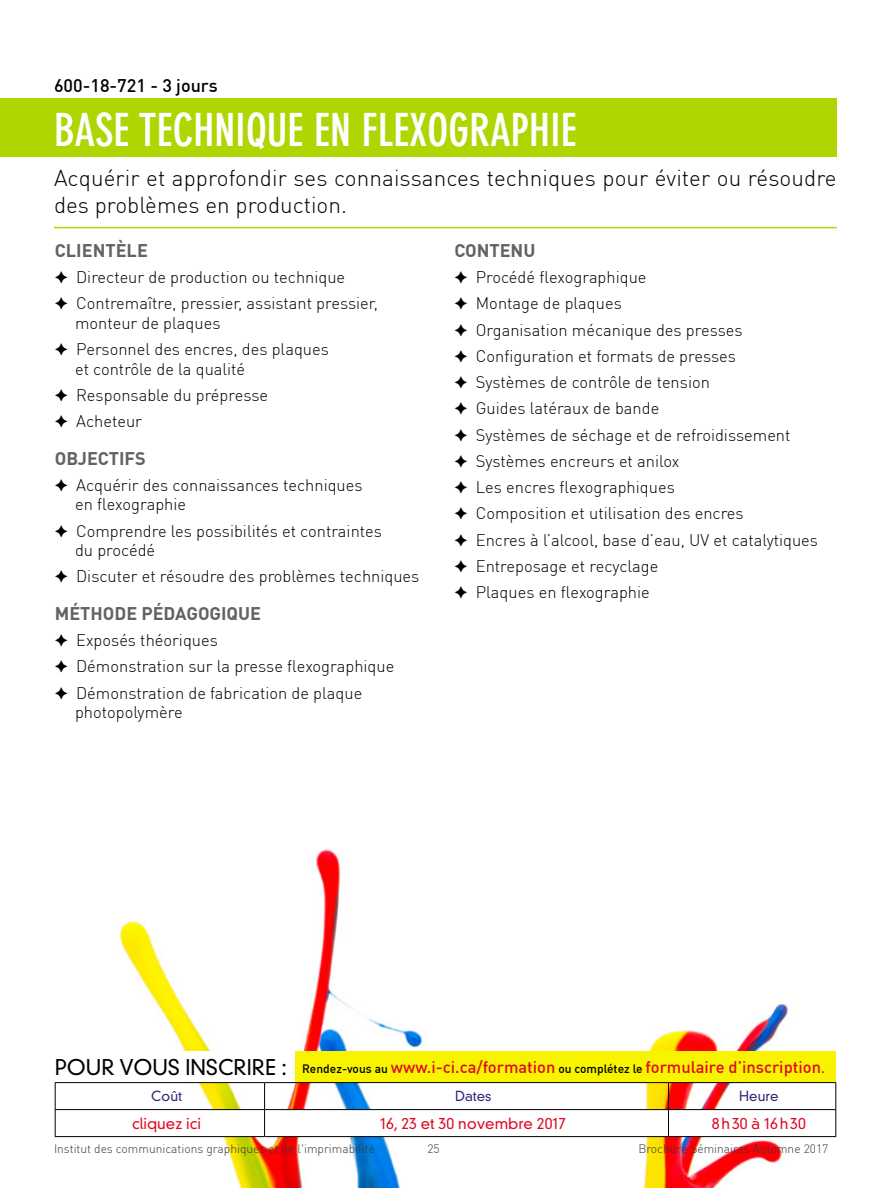
<style>
.page{position:relative;width:891px;height:1188px;background:#fff}
.page>*{position:absolute;margin:0;border:0;box-sizing:border-box;transform-origin:0 0}
.t1{font:700 condensed 45px "DIN Neuzeit Grotesk";color:#fff}
.t2{font:300 22.5px/27px "DIN Pro";letter-spacing:.005em;color:#000}
.t3{font:700 18px "DIN Pro";color:#626262}
.t4{font:500 18px "DIN Pro";color:#000}
.t5{font:300 16.5px/26.2px "DIN Pro";color:#000}
.t6{font:500 16.5px "DIN Pro";color:#df0a23}
.t7{font:300 15px "DIN Neuzeit Grotesk";color:#df0a23}
.t8{font:300 15px "DIN Neuzeit Grotesk";letter-spacing:.125em;color:#df0a23}
.t9{font:300 13.5px "DIN Neuzeit Grotesk";color:#3a2479}
.t10{font:300 12px "DIN Pro";color:#383838}
.s1{font-family:"DIN Neuzeit Grotesk";font-weight:300;font-size:21px;color:#000}
.s2{font-size:12px;color:#000}
.s3{font-size:13.5px}
</style>
<div class="page">
<img style="left:54px;top:849px;width:783px;height:339px">
<div style="left:48px;top:1052px;width:246px;height:31px;background:#fff"></div>
<div style="left:295px;top:1051px;width:541px;height:31px;background:#f8f400"></div>
<hr style="left:55px;top:1082px;width:210px;height:1px;background:#000">
<hr style="left:265px;top:1082px;width:404px;height:1px;background:#000">
<hr style="left:669px;top:1082px;width:167px;height:1px;background:#000">
<svg style="left:55px;top:1083px;width:781px;height:53px"></svg>
<hr style="left:55px;top:1136px;width:210px;height:1px;background:#000">
<hr style="left:265px;top:1136px;width:404px;height:1px;background:#000">
<hr style="left:669px;top:1136px;width:167px;height:1px;background:#000">
<div style="left:0;top:99px;width:837px;height:58px;background:#afd603"></div>
<hr style="left:54px;top:227px;width:783px;height:1px;background:#afd603">
<p class="t4" style="left:54px;top:74px;width:165px">600-18-721 - 3 jours</p>
<h1 class="t1" style="left:54px;top:104px;width:524px">BASE TECHNIQUE EN FLEXOGRAPHIE</h1>
<h2 class="t2" style="left:54px;top:165px;width:784px">Acquérir et approfondir ses connaissances techniques pour éviter ou résoudre des problèmes en production.</h2>
<p class="t3" style="left:55px;top:238px;width:95px">CLIENTÈLE</p>
<p class="t5" style="left:55px;top:264px;width:325px">✦ Directeur de production ou technique<br>✦ Contremaître, pressier, assistant pressier,</p>
<p class="t5" style="left:55px;top:309px;width:276px;text-indent:20px">monteur de plaques<br>✦ Personnel des encres, des plaques</p>
<p class="t5" style="left:55px;top:355px;width:215px;text-indent:20px">et contrôle de la qualité<br>✦ Responsable du prépresse ✦ Acheteur</p>
<p class="t3" style="left:55px;top:446px;width:92px">OBJECTIFS</p>
<p class="t5" style="left:75px;top:475px;width:289px;line-height:19.5px;text-indent:-20px">✦ Acquérir des connaissances techniques en flexographie</p>
<p class="t5" style="left:75px;top:521px;width:308px;line-height:19.5px;text-indent:-20px">✦ Comprendre les possibilités et contraintes du procédé</p>
<p class="t5" style="left:55px;top:563px;width:366px">✦ Discuter et résoudre des problèmes techniques</p>
<p class="t3" style="left:55px;top:601px;width:208px">MÉTHODE PÉDAGOGIQUE</p>
<p class="t5" style="left:55px;top:627px;width:341px">✦ Exposés théoriques<br>✦ Démonstration sur la presse flexographique ✦ Démonstration de fabrication de plaque</p>
<p class="t5" style="left:75px;top:699px;width:109px">photopolymère</p>
<p class="t3" style="left:454px;top:238px;width:82px">CONTENU</p>
<p class="t5" style="left:454px;top:264px;width:365px">✦ Procédé flexographique<br>✦ Montage de plaques<br>✦ Organisation mécanique des presses<br>✦ Configuration et formats de presses<br>✦ Systèmes de contrôle de tension<br>✦ Guides latéraux de bande<br>✦ Systèmes de séchage et de refroidissement<br>✦ Systèmes encreurs et anilox<br>✦ Les encres flexographiques<br>✦ Composition et utilisation des encres<br>✦ Encres à l’alcool, base d’eau, UV et catalytiques ✦ Entreposage et recyclage<br>✦ Plaques en flexographie</p>
<p class="t6" style="left:55px;top:1056px;width:771px"><span class="s1">POUR VOUS INSCRIRE :</span> <span class="s2">Rendez-vous au</span> www.i-ci.ca/formation <span class="s2">ou complétez le</span> formulaire d’inscription<span class="s3">.</span></p>
<p class="t9" style="left:151px;top:1088px;width:32px">Coût</p>
<p class="t9" style="left:455px;top:1088px;width:38px">Dates</p>
<p class="t9" style="left:739px;top:1088px;width:41px">Heure</p>
<p class="t7" style="left:132px;top:1115px;width:71px">cliquez ici</p>
<p class="t7" style="left:380px;top:1115px;width:188px">16, 23 et 30 novembre 2017</p>
<p class="t8" style="left:712px;top:1115px;width:96px">8h30 à 16h30</p>
<p class="t10" style="left:54px;top:1142px;width:322px">Institut des communications graphiques et de l'imprimabilité</p>
<p class="t10" style="left:427px;top:1142px;width:14px">25</p>
<p class="t10" style="left:638px;top:1142px;width:191px">Brochure Séminaires Automne 2017</p>
</div>
